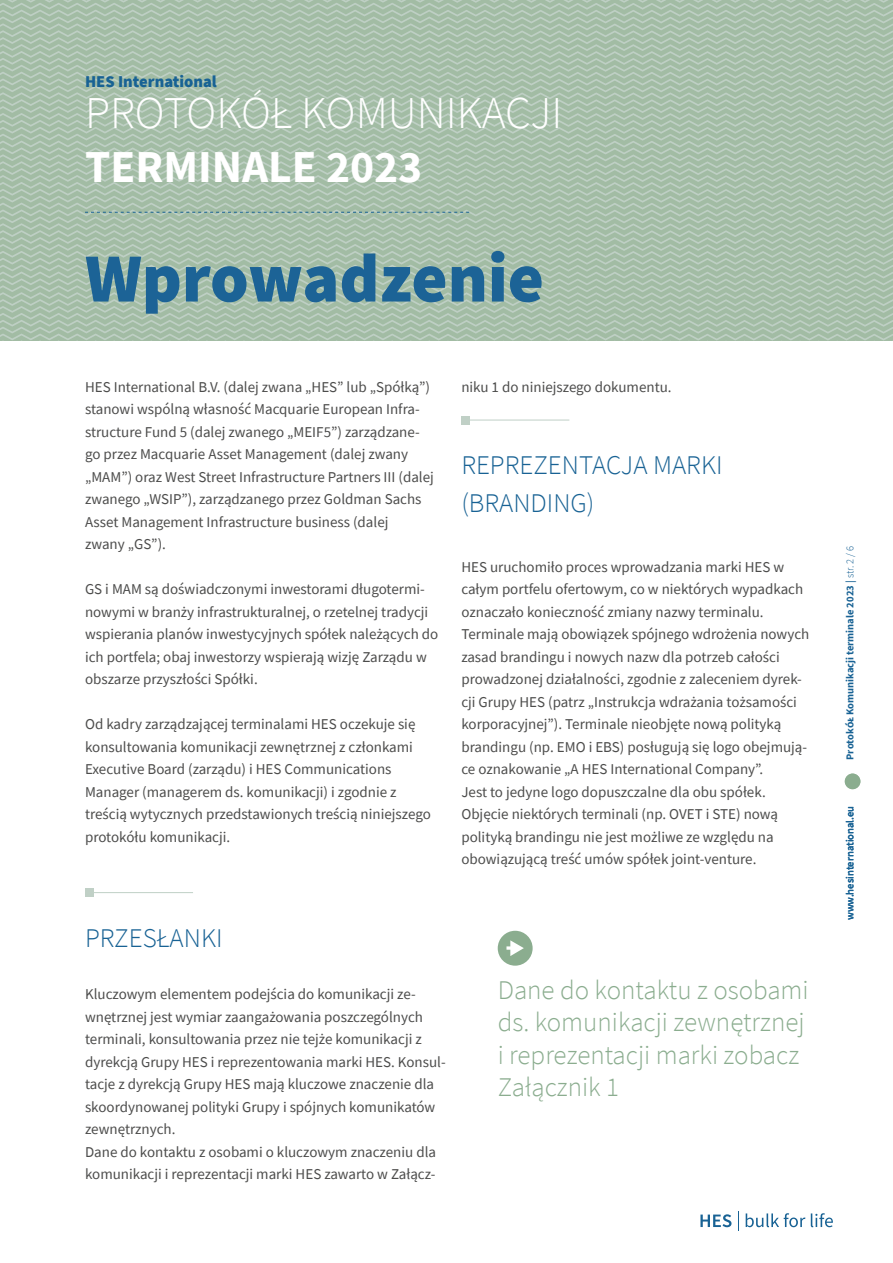
<style>
.page{position:relative;width:893px;height:1263px;background:#fff}
.page>*{position:absolute;margin:0;border:0;box-sizing:border-box;transform-origin:0 0}
.t1{font:900 69px "Source Sans Pro";color:#1c6396}
.t2{font:300 45.6px "Source Sans Pro";color:#fff}
.t3{font:700 45.6px "Source Sans Pro";color:#fff}
.t4{font:300 27px/32.4px "Source Sans Pro";color:#8bad8f}
.t5{font:300 27px/37.5px "Source Sans Pro";color:#186294}
.t6{font:900 16.5px "Source Sans Pro";color:#186294}
.t7{font:15px/22.5px "Source Sans Pro";color:#4c4c4b}
.t8{font:700 10.5px "Source Sans Pro";color:#186294}
.t9{font:600 10.5px "Source Sans Pro";color:#186294}
.s1{font-weight:600}
.s2{font-weight:300}
</style>
<div class="page">
<div style="left:845px;top:774px;width:15px;height:15px;background:#8bad8f;border-radius:50%"></div>
<svg style="left:700px;top:1214px;width:31px;height:13px"></svg>
<svg style="left:738px;top:1211px;width:1px;height:19px"></svg>
<svg style="left:746px;top:1213px;width:59px;height:14px"></svg>
<svg style="left:811px;top:1213px;width:22px;height:14px"></svg>
<svg style="left:0;top:0;width:893px;height:340px;background:#a9c1ac"></svg>
<hr style="left:470px;top:420px;width:99px;height:1px;background:#c0d0c6">
<div style="left:461px;top:416px;width:9px;height:8px;background:#c0d0c6"></div>
<hr style="left:94px;top:892px;width:99px;height:1px;background:#c0d0c6">
<div style="left:85px;top:888px;width:9px;height:9px;background:#c0d0c6"></div>
<div style="left:498px;top:931px;width:35px;height:35px;background:#8bad8f;border-radius:50%"></div>
<svg style="left:506px;top:940px;width:18px;height:16px"></svg>
<p class="t6" style="left:85px;top:70px;width:133px">HES International</p>
<h2 class="t2" style="left:85px;top:85px;width:479px">PROTOKÓŁ KOMUNIKACJI</h2>
<h2 class="t3" style="left:85px;top:136px;width:339px">TERMINALE 2023</h2>
<h1 class="t1" style="left:85px;top:231px;width:460px">Wprowadzenie</h1>
<p class="t7" style="left:85px;top:375px;width:350px">HES International B.V. (dalej zwana „HES” lub „Spółką”) stanowi wspólną własność Macquarie European Infra&shy;structure Fund 5 (dalej zwanego „MEIF5”) zarządzane&shy;go przez Macquarie Asset Management (dalej zwany „MAM”) oraz West Street Infrastructure Partners III (dalej zwanego „WSIP”), zarządzanego przez Goldman Sachs Asset Management Infrastructure business (dalej<br>zwany „GS”).</p>
<p class="t7" style="left:85px;top:578px;width:355px">GS i MAM są doświadczonymi inwestorami długotermi&shy;nowymi w branży infrastrukturalnej, o rzetelnej tradycji wspierania planów inwestycyjnych spółek należących do ich portfela; obaj inwestorzy wspierają wizję Zarządu w obszarze przyszłości Spółki.</p>
<p class="t7" style="left:85px;top:713px;width:347px">Od kadry zarządzającej terminalami HES oczekuje się konsultowania komunikacji zewnętrznej z członkami Executive Board (zarządu) i HES Communications Manager (managerem ds. komunikacji) i zgodnie z treścią wytycznych przedstawionych treścią niniejszego protokółu komunikacji.</p>
<p class="t7" style="left:461px;top:375px;width:212px">niku 1 do niniejszego dokumentu.</p>
<h3 class="t5" style="left:461px;top:446px;width:263px">REPREZENTACJA MARKI (BRANDING)</h3>
<p class="t7" style="left:461px;top:555px;width:349px">HES uruchomiło proces wprowadzania marki HES w całym portfelu ofertowym, co w niektórych wypadkach oznaczało konieczność zmiany nazwy terminalu.<br>Terminale mają obowiązek spójnego wdrożenia nowych zasad brandingu i nowych nazw dla potrzeb całości prowadzonej działalności, zgodnie z zaleceniem dyrek&shy;cji Grupy HES (patrz „Instrukcja wdrażania tożsamości korporacyjnej”). Terminale nieobjęte nową polityką brandingu (np. EMO i EBS) posługują się logo obejmują&shy;ce oznakowanie „A HES International Company”.<br>Jest to jedyne logo dopuszczalne dla obu spółek.<br>Objęcie niektórych terminali (np. OVET i STE) nową polityką brandingu nie jest możliwe ze względu na obowiązującą treść umów spółek joint-venture.</p>
<h3 class="t5" style="left:85px;top:919px;width:139px">PRZESŁANKI</h3>
<p class="t7" style="left:85px;top:983px;width:362px">Kluczowym elementem podejścia do komunikacji ze&shy;wnętrznej jest wymiar zaangażowania poszczególnych terminali, konsultowania przez nie tejże komunikacji z dyrekcją Grupy HES i reprezentowania marki HES. Konsul&shy;tacje z dyrekcją Grupy HES mają kluczowe znaczenie dla skoordynowanej polityki Grupy i spójnych komunikatów zewnętrznych.<br>Dane do kontaktu z osobami o kluczowym znaczeniu dla komunikacji i reprezentacji marki HES zawarto w Załącz-</p>
<h3 class="t4" style="left:498px;top:974px;width:313px">Dane do kontaktu z osobami ds. komunikacji zewnętrznej i reprezentacji marki zobacz<br>Załącznik 1</h3>
<p class="t8" style="left:843px;top:760px;width:215px;rotate:-90deg">ProtokÓŁ Komunikacji terminale 2023 <span class="s1">|</span> <span class="s2">str. 2 / 6</span></p>
<p class="t9" style="left:843px;top:920px;width:116px;rotate:-90deg">www.hesinternational.eu</p>
</div>
